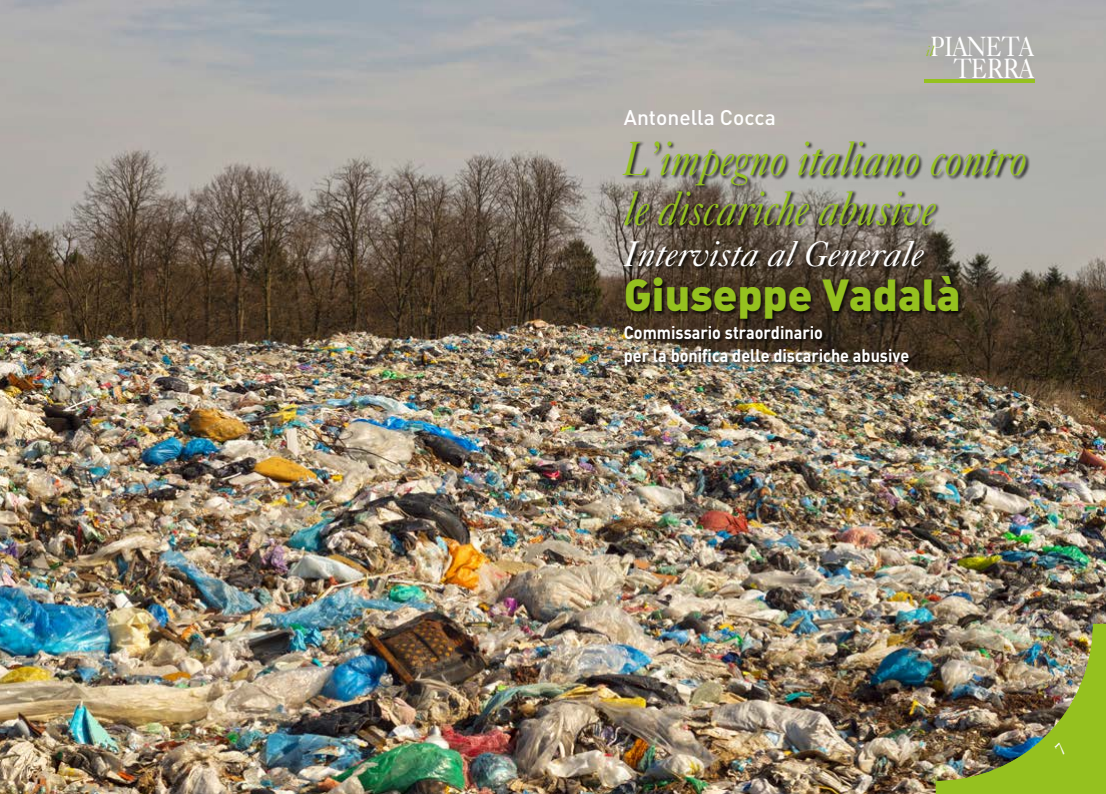
<style>
.page{position:relative;width:1106px;height:794px;background:#fff}
.page>*{position:absolute;margin:0;border:0;box-sizing:border-box;transform-origin:0 0}
.t1{font:italic 48px/49.8px "Caslon Five Forty";color:#95c11f;scale:.84 1}
.t2{font:44.3px "DIN Black Alternate";color:#95c11f}
.t3{font:italic 35.7px "Caslon Five Forty";color:#fff}
.t4{font:27.9px/22.2px "Caslon Five Forty";letter-spacing:-.05em;color:#fff;text-align:right;scale:.85 1}
.t5{font:500 21px "DIN";color:#fff}
.t6{font:700 18px/23px "DIN";color:#fff;scale:.9 1}
.t7{font:italic 14.7px "Caslon Five Forty";color:#95c11f;scale:.9 1}
</style>
<div class="page">
<img style="left:0;top:0;width:1106px;height:794px">
<div style="left:623px;top:141px;width:407px;height:229px;background:#000;opacity:.75"></div>
<hr style="left:924px;top:79px;width:111px;height:3px;background:#95c11f">
<img style="left:935px;top:624px;width:171px;height:170px">
<p class="t5" style="left:624px;top:104px;width:153px">Antonella Cocca</p>
<h3 class="t4" style="left:931px;top:34px;width:123px">PIANETA<br>TERRA</h3>
<p class="t7" style="left:926px;top:42px;width:10px">il</p>
<h1 class="t1" style="left:624px;top:133px;width:481px">L’impegno italiano contro le discariche abusive</h1>
<h3 class="t3" style="left:624px;top:232px;width:301px">Intervista al Generale</h3>
<h2 class="t2" style="left:624px;top:265px;width:338px">Giuseppe Vadalà</h2>
<p class="t6" style="left:624px;top:320px;width:319px">Commissario straordinario<br>per la bonifica delle discariche abusive</p>
</div>
